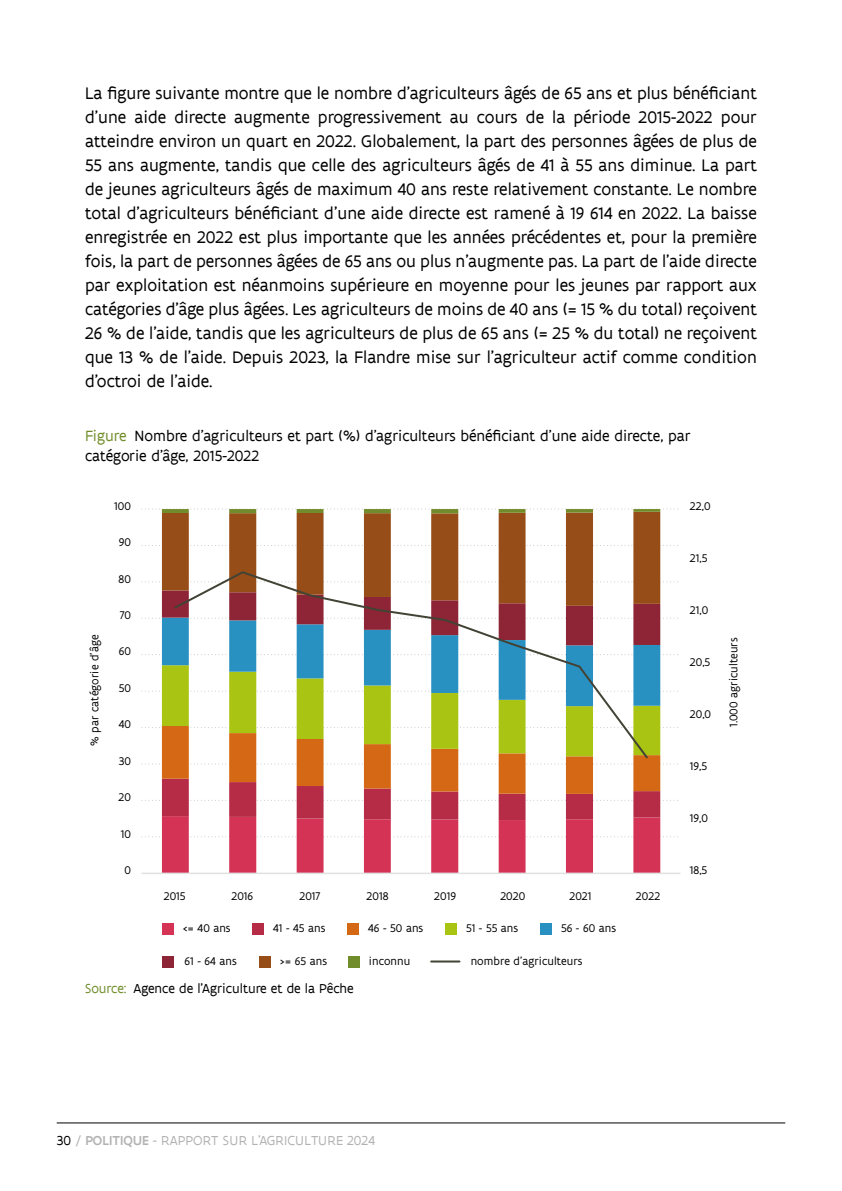
<style>
.page{position:relative;width:842px;height:1191px;background:#fff}
.page>*{position:absolute;margin:0;border:0;box-sizing:border-box;transform-origin:0 0}
.Platte_tekst{font:18px/24px "Flanders Art Sans";color:#000;text-align:justify}
.t1{font:16px/20px "Flanders Art Sans";color:#000}
.t2{font:14px "Flanders Art Sans";letter-spacing:.005em;color:#b3b2b2}
.t3{font:14px "Flanders Art Sans";color:#000}
.t4{font:12px "Flanders Art Sans";letter-spacing:.005em;color:#000}
.s1{color:#718d2b}
.s2{color:#000}
.s3{font-weight:500}
</style>
<div class="page">
<hr style="left:57px;top:1122px;width:728px;height:1px;background:#000">
<svg style="left:145px;top:509px;width:533px;height:1px"></svg>
<svg style="left:142px;top:545px;width:536px;height:1px"></svg>
<svg style="left:145px;top:581px;width:533px;height:1px"></svg>
<svg style="left:142px;top:654px;width:536px;height:1px"></svg>
<svg style="left:145px;top:691px;width:533px;height:1px"></svg>
<svg style="left:142px;top:726px;width:536px;height:146px"></svg>
<svg style="left:162px;top:706px;width:498px;height:50px"></svg>
<svg style="left:162px;top:645px;width:498px;height:61px"></svg>
<svg style="left:145px;top:590px;width:533px;height:55px"></svg>
<svg style="left:162px;top:512px;width:498px;height:94px"></svg>
<hr style="left:633px;top:509px;width:27px;height:3px;background:#718c2b">
<hr style="left:566px;top:509px;width:27px;height:3px;background:#718c2b">
<svg style="left:499px;top:509px;width:26px;height:4px"></svg>
<hr style="left:431px;top:509px;width:27px;height:4px;background:#718c2b">
<hr style="left:364px;top:509px;width:27px;height:4px;background:#718c2b">
<hr style="left:297px;top:509px;width:27px;height:4px;background:#718c2b">
<hr style="left:229px;top:509px;width:27px;height:4px;background:#718c2b">
<hr style="left:162px;top:509px;width:27px;height:4px;background:#718c2b">
<hr style="left:142px;top:872px;width:538px;height:2px;background:#e2e1e1">
<svg style="left:173px;top:570px;width:477px;height:190px"></svg>
<div style="left:348px;top:955px;width:12px;height:12px;background:#718c2b"></div>
<div style="left:259px;top:955px;width:11px;height:12px;background:#974d17"></div>
<div style="left:162px;top:955px;width:11px;height:12px;background:#8d2536"></div>
<div style="left:540px;top:923px;width:12px;height:11px;background:#2991c2"></div>
<div style="left:445px;top:923px;width:12px;height:11px;background:#aac414"></div>
<div style="left:348px;top:923px;width:11px;height:11px;background:#d46814"></div>
<div style="left:253px;top:923px;width:11px;height:11px;background:#b62c47"></div>
<div style="left:162px;top:923px;width:11px;height:11px;background:#d53356"></div>
<hr style="left:431px;top:960px;width:28px;height:2px;background:#424335">
<p class="Platte_tekst" style="left:85px;top:81px;width:673px">La figure suivante montre que le nombre d’agriculteurs âgés de 65 ans et plus bénéficiant d’une aide directe augmente progressivement au cours de la période 2015-2022 pour atteindre environ un quart en 2022. Globalement, la part des personnes âgées de plus de 55 ans augmente, tandis que celle des agriculteurs âgés de 41 à 55 ans diminue. La part de jeunes agriculteurs âgés de maximum 40 ans reste relativement constante. Le nombre total d’agriculteurs bénéficiant d’une aide directe est ramené à 19 614 en 2022. La baisse enregistrée en 2022 est plus importante que les années précédentes et, pour la première fois, la part de personnes âgées de 65 ans ou plus n’augmente pas. La part de l’aide directe par exploitation est néanmoins supérieure en moyenne pour les jeunes par rapport aux catégories d’âge plus âgées. Les agriculteurs de moins de 40 ans (= 15 % du total) reçoivent 26 % de l’aide, tandis que les agriculteurs de plus de 65 ans (= 25 % du total) ne reçoivent que 13 % de l’aide. Depuis 2023, la Flandre mise sur l’agriculteur actif comme condition d’octroi de l’aide.</p>
<p class="t1" style="left:85px;top:426px;width:607px"><span class="s1">Figure</span> Nombre d’agriculteurs et part (%) d’agriculteurs bénéficiant d’une aide directe, par catégorie d’âge, 2015-2022</p>
<p class="t4" style="left:114px;top:498px;width:18px">100</p>
<p class="t4" style="left:119px;top:535px;width:14px">90</p>
<p class="t4" style="left:119px;top:571px;width:14px">80</p>
<p class="t4" style="left:87px;top:745px;width:112px;rotate:-90deg">% par catégorie d'âge</p>
<p class="t4" style="left:120px;top:607px;width:13px">70</p>
<p class="t4" style="left:119px;top:644px;width:14px">60</p>
<p class="t4" style="left:119px;top:680px;width:14px">50</p>
<p class="t4" style="left:119px;top:717px;width:14px">40</p>
<p class="t4" style="left:119px;top:753px;width:14px">30</p>
<p class="t4" style="left:118px;top:790px;width:14px">20</p>
<p class="t4" style="left:121px;top:826px;width:12px">10</p>
<p class="t4" style="left:124px;top:862px;width:8px">0</p>
<p class="t4" style="left:164px;top:888px;width:23px">2015</p>
<p class="t4" style="left:231px;top:888px;width:23px">2016</p>
<p class="t4" style="left:299px;top:888px;width:23px">2017</p>
<p class="t4" style="left:367px;top:888px;width:23px">2018</p>
<p class="t4" style="left:434px;top:888px;width:23px">2019</p>
<p class="t4" style="left:500px;top:888px;width:26px">2020</p>
<p class="t4" style="left:569px;top:888px;width:24px">2021</p>
<p class="t4" style="left:636px;top:888px;width:26px">2022</p>
<p class="t4" style="left:183px;top:920px;width:50px">&lt;= 40 ans</p>
<p class="t4" style="left:273px;top:920px;width:54px">41 - 45 ans</p>
<p class="t4" style="left:368px;top:920px;width:57px">46 - 50 ans</p>
<p class="t4" style="left:466px;top:920px;width:54px">51 - 55 ans</p>
<p class="t4" style="left:561px;top:920px;width:57px">56 - 60 ans</p>
<p class="t4" style="left:471px;top:953px;width:113px">nombre d'agriculteurs</p>
<p class="t3" style="left:85px;top:980px;width:270px"><span class="s1">Source:</span> Agence de l’Agriculture et de la Pêche</p>
<p class="t4" style="left:185px;top:953px;width:54px">61 - 64 ans</p>
<p class="t4" style="left:280px;top:953px;width:49px">&gt;= 65 ans</p>
<p class="t4" style="left:369px;top:953px;width:43px">inconnu</p>
<p class="t4" style="left:690px;top:498px;width:22px">22,0</p>
<p class="t4" style="left:690px;top:550px;width:19px">21,5</p>
<p class="t4" style="left:690px;top:602px;width:20px">21,0</p>
<p class="t4" style="left:690px;top:654px;width:22px">20,5</p>
<p class="t4" style="left:690px;top:706px;width:23px">20,0</p>
<p class="t4" style="left:690px;top:758px;width:19px">19,5</p>
<p class="t4" style="left:690px;top:810px;width:20px">19,0</p>
<p class="t4" style="left:690px;top:862px;width:19px">18,5</p>
<p class="t4" style="left:726px;top:727px;width:91px;rotate:-90deg">1.000 agriculteurs</p>
<p class="t2" style="left:57px;top:1131px;width:320px"><span class="s2">30</span> / <span class="s3">POLITIQUE</span> - RAPPORT SUR L’AGRICULTURE 2024</p>
</div>
